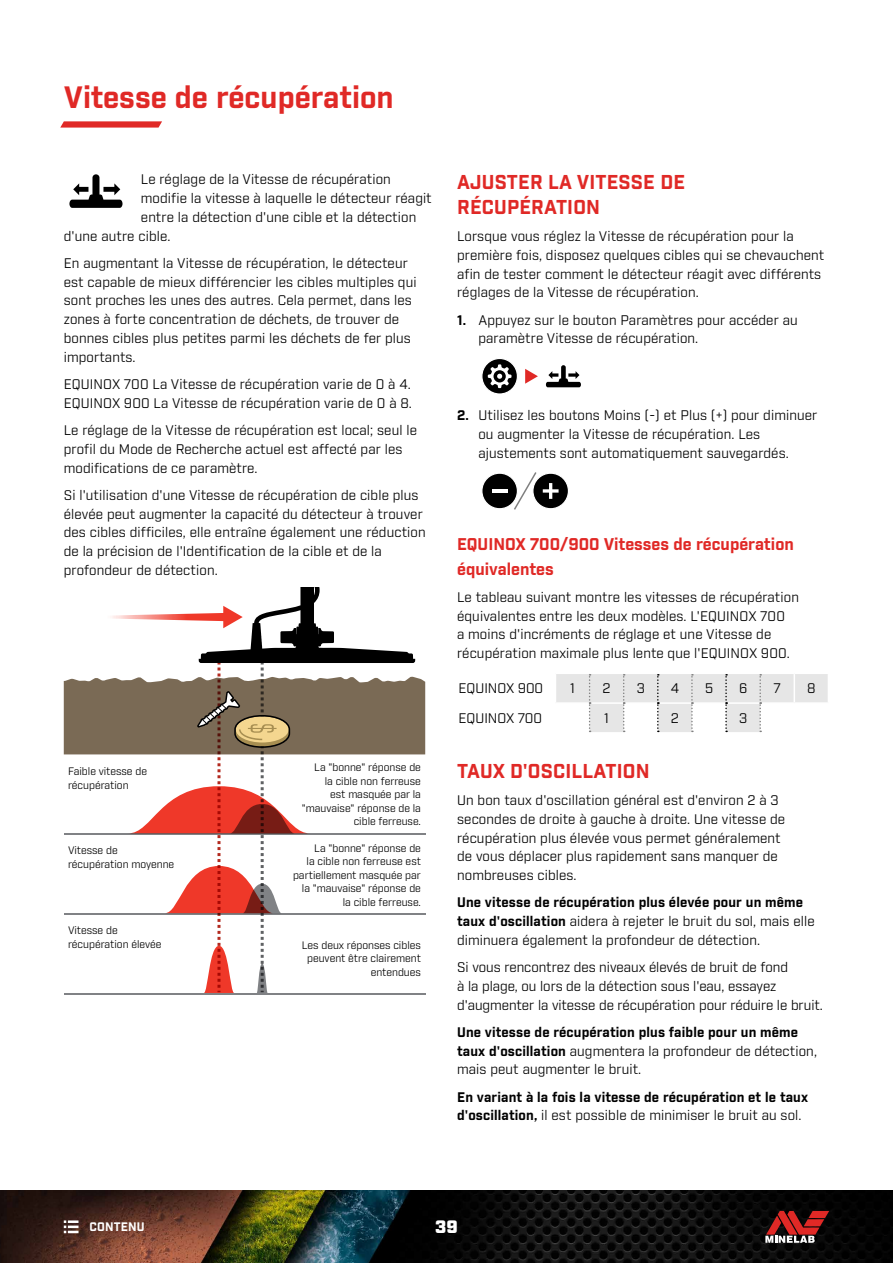
<style>
.page{position:relative;width:893px;height:1263px;background:#fff}
.page>*{position:absolute;margin:0;border:0;box-sizing:border-box;transform-origin:0 0}
.t1{font:700 30px "Industry";color:#e02926}
.t2{font:700 19.5px/24.8px "Industry";letter-spacing:.01em;color:#e02926}
.t3{font:900 18px "Industry";color:#fff}
.t4{font:700 16.5px/24.8px "Industry";color:#e02926}
.t5{font:13.5px/18.8px "Industry";letter-spacing:.01em;color:#000}
.t6{font:700 13.5px/18.8px "Industry";letter-spacing:.01em;color:#000}
.t7{font:700 12px "Industry";letter-spacing:.01em;color:#fff}
.t8{font:10.5px/13.5px "Industry";color:#000;text-align:right}
.s1{font-weight:700}
.s2{font-weight:400}
</style>
<div class="page">
<svg style="left:60px;top:121px;width:102px;height:7px"></svg>
<img style="left:0;top:1190px;width:893px;height:73px">
<svg style="left:64px;top:1220px;width:15px;height:13px"></svg>
<svg style="left:765px;top:1211px;width:64px;height:32px;background:#7a302f"></svg>
<hr style="left:64px;top:993px;width:361px;height:1px;background:#808285">
<svg style="left:64px;top:588px;width:361px;height:405px"></svg>
<svg style="left:482px;top:359px;width:35px;height:35px"></svg>
<svg style="left:525px;top:369px;width:13px;height:15px"></svg>
<svg style="left:546px;top:365px;width:35px;height:22px"></svg>
<svg style="left:482px;top:472px;width:86px;height:38px"></svg>
<svg style="left:556px;top:674px;width:272px;height:59px"></svg>
<svg style="left:69px;top:174px;width:54px;height:34px"></svg>
<h1 class="t1" style="left:64px;top:79px;width:331px">Vitesse de récupération</h1>
<p class="t5" style="left:141px;top:171px;width:251px">Le réglage de la Vitesse de récupération</p>
<p class="t5" style="left:141px;top:189px;width:292px">modifie la vitesse à laquelle le détecteur réagit</p>
<p class="t5" style="left:141px;top:208px;width:277px">entre la détection d'une cible et la détection</p>
<p class="t5" style="left:64px;top:227px;width:106px">d'une autre cible.</p>
<p class="t5" style="left:64px;top:254px;width:354px">En augmentant la Vitesse de récupération, le détecteur est capable de mieux différencier les cibles multiples qui sont proches les unes des autres. Cela permet, dans les zones à forte concentration de déchets, de trouver de bonnes cibles plus petites parmi les déchets de fer plus importants.</p>
<p class="t5" style="left:64px;top:375px;width:348px">EQUINOX 700 La Vitesse de récupération varie de 0 à 4.<br>EQUINOX 900 La Vitesse de récupération varie de 0 à 8.</p>
<p class="t5" style="left:64px;top:421px;width:355px">Le réglage de la Vitesse de récupération est local; seul le profil du Mode de Recherche actuel est affecté par les modifications de ce paramètre.</p>
<p class="t5" style="left:64px;top:486px;width:363px">Si l'utilisation d'une Vitesse de récupération de cible plus élevée peut augmenter la capacité du détecteur à trouver des cibles difficiles, elle entraîne également une réduction de la précision de l'Identification de la cible et de la profondeur de détection.</p>
<p class="t8" style="left:68px;top:765px;width:81px;text-align:left">Faible vitesse de récupération</p>
<p class="t8" style="left:68px;top:844px;width:108px;text-align:left">Vitesse de récupération moyenne</p>
<p class="t8" style="left:68px;top:924px;width:95px;text-align:left">Vitesse de récupération élevée</p>
<p class="t8" style="left:302px;top:761px;width:121px">La "bonne" réponse de<br>la cible non ferreuse<br>est masquée par la "mauvaise" réponse de la cible ferreuse.</p>
<p class="t8" style="left:293px;top:842px;width:129px">La "bonne" réponse de<br>la cible non ferreuse est partiellement masquée par la "mauvaise" réponse de la cible ferreuse.</p>
<p class="t8" style="left:302px;top:939px;width:121px">Les deux réponses cibles peuvent être clairement entendues</p>
<h2 class="t2" style="left:457px;top:171px;width:229px">AJUSTER LA VITESSE DE<br>RÉCUPÉRATION</h2>
<p class="t5" style="left:457px;top:227px;width:369px">Lorsque vous réglez la Vitesse de récupération pour la première fois, disposez quelques cibles qui se chevauchent afin de tester comment le détecteur réagit avec différents réglages de la Vitesse de récupération.</p>
<p class="t5" style="left:478px;top:311px;width:321px;text-indent:-21px"><span class="s1">1.</span> Appuyez sur le bouton Paramètres pour accéder au paramètre Vitesse de récupération.</p>
<p class="t5" style="left:478px;top:406px;width:340px;text-indent:-21px"><span class="s1">2.</span> Utilisez les boutons Moins (-) et Plus (+) pour diminuer ou augmenter la Vitesse de récupération. Les ajustements sont automatiquement sauvegardés.</p>
<p class="t4" style="left:457px;top:532px;width:338px">EQUINOX 700/900 Vitesses de récupération équivalentes</p>
<p class="t5" style="left:457px;top:588px;width:343px">Le tableau suivant montre les vitesses de récupération équivalentes entre les deux modèles. L'EQUINOX 700<br>a moins d'incréments de réglage et une Vitesse de récupération maximale plus lente que l'EQUINOX 900.</p>
<p class="t5" style="left:459px;top:679px;width:86px">EQUINOX 900</p>
<p class="t5" style="left:570px;top:679px;width:6px">1</p>
<p class="t5" style="left:603px;top:679px;width:10px">2</p>
<p class="t5" style="left:637px;top:679px;width:10px">3</p>
<p class="t5" style="left:671px;top:679px;width:10px">4</p>
<p class="t5" style="left:705px;top:679px;width:10px">5</p>
<p class="t5" style="left:739px;top:679px;width:10px">6</p>
<p class="t5" style="left:774px;top:679px;width:9px">7</p>
<p class="t5" style="left:807px;top:679px;width:10px">8</p>
<p class="t5" style="left:459px;top:709px;width:85px">EQUINOX 700</p>
<p class="t5" style="left:604px;top:709px;width:6px">1</p>
<p class="t5" style="left:671px;top:709px;width:10px">2</p>
<p class="t5" style="left:739px;top:709px;width:10px">3</p>
<h2 class="t2" style="left:457px;top:759px;width:194px">TAUX D'OSCILLATION</h2>
<p class="t5" style="left:457px;top:791px;width:330px">Un bon taux d'oscillation général est d'environ 2 à 3 secondes de droite à gauche à droite. Une vitesse de récupération plus élevée vous permet généralement de vous déplacer plus rapidement sans manquer de nombreuses cibles.</p>
<p class="t5" style="left:457px;top:893px;width:359px"><span class="s1">Une vitesse de récupération plus élevée pour un même taux d'oscillation</span> aidera à rejeter le bruit du sol, mais elle diminuera également la profondeur de détection.</p>
<p class="t5" style="left:457px;top:958px;width:365px">Si vous rencontrez des niveaux élevés de bruit de fond<br>à la plage, ou lors de la détection sous l'eau, essayez d'augmenter la vitesse de récupération pour réduire le bruit.</p>
<p class="t6" style="left:457px;top:1023px;width:361px">Une vitesse de récupération plus faible pour un même taux d'oscillation <span class="s2">augmentera la profondeur de détection, mais peut augmenter le bruit.</span></p>
<p class="t6" style="left:457px;top:1088px;width:353px">En variant à la fois la vitesse de récupération et le taux d'oscillation, <span class="s2">il est possible de minimiser le bruit au sol.</span></p>
<p class="t7" style="left:90px;top:1220px;width:56px">CONTENU</p>
<h3 class="t3" style="left:435px;top:1216px;width:24px">39</h3>
</div>
